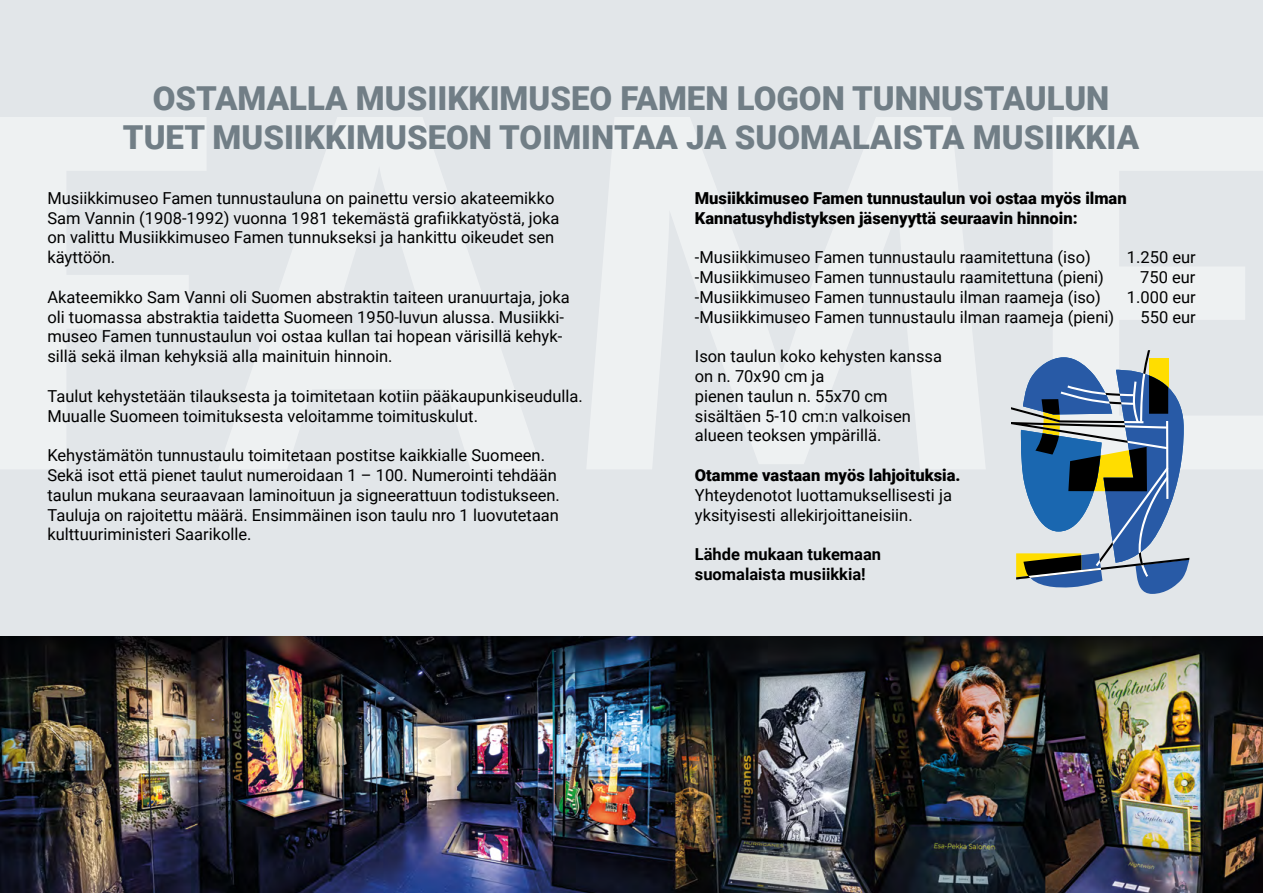
<style>
.page{position:relative;width:1263px;height:893px;background:#e2e6e9}
.page>*{position:absolute;margin:0;border:0;box-sizing:border-box;transform-origin:0 0}
.t1{font:900 33px/39.6px "Roboto";color:#717e86;text-align:center}
.t2{font:16.5px/19.8px "Roboto";color:#000}
.t3{font:900 16.5px/19.8px "Roboto";color:#000}
.t4{font:700 16.5px/19.8px "Roboto";color:#000}
</style>
<div class="page">
<svg style="left:0;top:117px;width:1263px;height:352px"></svg>
<svg style="left:1011px;top:350px;width:178px;height:244px"></svg>
<img style="left:0;top:636px;width:1262px;height:257px">
<h1 class="t1" style="left:123px;top:77px;width:1018px">OSTAMALLA MUSIIKKIMUSEO FAMEN LOGON TUNNUSTAULUN<br>TUET MUSIIKKIMUSEON TOIMINTAA JA SUOMALAISTA MUSIIKKIA</h1>
<p class="t2" style="left:47px;top:187px;width:514px">Musiikkimuseo Famen tunnustauluna on painettu versio akateemikko Sam Vannin (1908-1992) vuonna 1981 tekemästä grafiikkatyöstä, joka on valittu Musiikkimuseo Famen tunnukseksi ja hankittu oikeudet sen käyttöön.</p>
<p class="t2" style="left:47px;top:286px;width:524px">Akateemikko Sam Vanni oli Suomen abstraktin taiteen uranuurtaja, joka oli tuomassa abstraktia taidetta Suomeen 1950-luvun alussa. Musiikki&shy;museo Famen tunnustaulun voi ostaa kullan tai hopean värisillä kehyk&shy;sillä sekä ilman kehyksiä alla mainituin hinnoin.</p>
<p class="t2" style="left:47px;top:385px;width:537px">Taulut kehystetään tilauksesta ja toimitetaan kotiin pääkaupunkiseudulla.<br>Muualle Suomeen toimituksesta veloitamme toimituskulut.</p>
<p class="t2" style="left:47px;top:445px;width:514px">Kehystämätön tunnustaulu toimitetaan postitse kaikkialle Suomeen.<br>Sekä isot että pienet taulut numeroidaan 1 – 100. Numerointi tehdään taulun mukana seuraavaan laminoituun ja signeerattuun todistukseen.<br>Tauluja on rajoitettu määrä. Ensimmäinen ison taulu nro 1 luovutetaan kulttuuriministeri Saarikolle.</p>
<p class="t3" style="left:695px;top:187px;width:433px">Musiikkimuseo Famen tunnustaulun voi ostaa myös ilman<br>Kannatusyhdistyksen jäsenyyttä seuraavin hinnoin:</p>
<p class="t2" style="left:695px;top:247px;width:397px">-Musiikkimuseo Famen tunnustaulu raamitettuna (iso)</p>
<p class="t2" style="left:1127px;top:247px;width:70px">1.250 eur</p>
<p class="t2" style="left:695px;top:267px;width:411px">-Musiikkimuseo Famen tunnustaulu raamitettuna (pieni)</p>
<p class="t2" style="left:1140px;top:267px;width:57px">750 eur</p>
<p class="t2" style="left:695px;top:286px;width:408px">-Musiikkimuseo Famen tunnustaulu ilman raameja (iso)</p>
<p class="t2" style="left:1127px;top:286px;width:70px">1.000 eur</p>
<p class="t2" style="left:695px;top:306px;width:421px">-Musiikkimuseo Famen tunnustaulu ilman raameja (pieni)</p>
<p class="t2" style="left:1140px;top:306px;width:57px">550 eur</p>
<p class="t2" style="left:695px;top:346px;width:249px">Ison taulun koko kehysten kanssa on n. 70x90 cm ja<br>pienen taulun n. 55x70 cm sisältäen 5-10 cm:n valkoisen alueen teoksen ympärillä.</p>
<p class="t3" style="left:695px;top:465px;width:267px">Otamme vastaan myös lahjoituksia.</p>
<p class="t2" style="left:695px;top:484px;width:259px">Yhteydenotot luottamuksellisesti ja yksityisesti allekirjoittaneisiin.</p>
<p class="t4" style="left:695px;top:544px;width:188px">Lähde mukaan tukemaan suomalaista musiikkia!</p>
</div>
